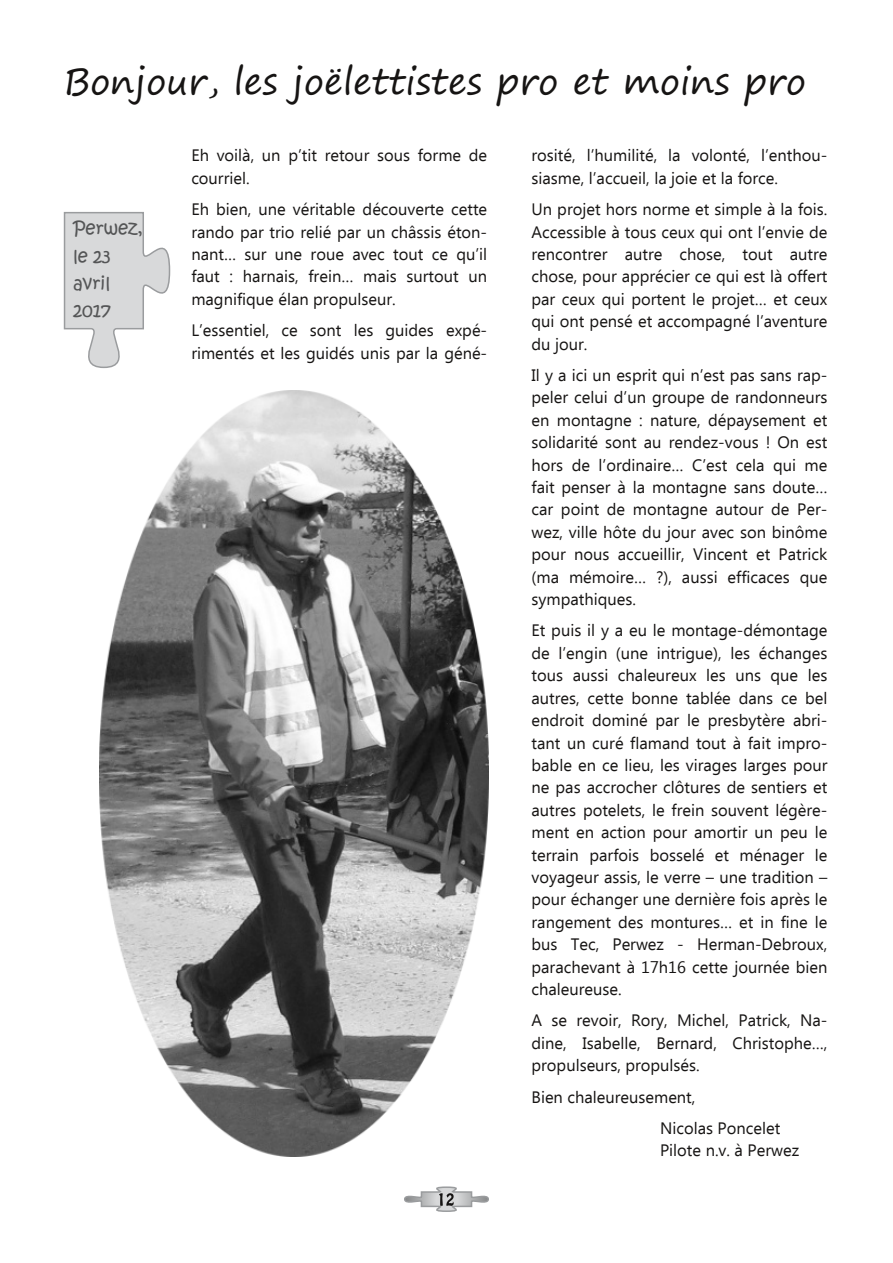
<style>
.page{position:relative;width:893px;height:1263px;background:#fff}
.page>*{position:absolute;margin:0;border:0;box-sizing:border-box;transform-origin:0 0}
.t1{font:36px "Segoe Print";color:#161413}
.t2{font:18px/27px "Kristen ITC";color:#545556}
.t3{font:16.5px/22.4px "Ebrima";color:#161413;text-align:justify}
</style>
<div class="page">
<img style="left:100px;top:390px;width:389px;height:766px">
<svg style="left:64px;top:212px;width:106px;height:156px"></svg>
<svg style="left:404px;top:1186px;width:85px;height:26px"></svg>
<h1 class="t1" style="left:64px;top:49px;width:744px">Bonjour, les joëlettistes pro et moins pro</h1>
<p class="t2" style="left:73px;top:216px;width:71px">Perwez, le 23 avril<br>2017</p>
<p class="t3" style="left:191px;top:143px;width:297px">Eh voilà, un p’tit retour sous forme de courriel.</p>
<p class="t3" style="left:191px;top:197px;width:297px">Eh bien, une véritable découverte cette rando par trio relié par un châssis éton&shy;nant… sur une roue avec tout ce qu’il faut : harnais, frein… mais surtout un magnifique élan propulseur.</p>
<p class="t3" style="left:191px;top:318px;width:297px">L’essentiel, ce sont les guides expé&shy;rimentés et les guidés unis par la géné-</p>
<p class="t3" style="left:531px;top:143px;width:297px">rosité, l’humilité, la volonté, l’enthou&shy;siasme, l’accueil, la joie et la force.</p>
<p class="t3" style="left:531px;top:197px;width:297px">Un projet hors norme et simple à la fois.<br>Accessible à tous ceux qui ont l’envie de rencontrer autre chose, tout autre chose, pour apprécier ce qui est là offert par ceux qui portent le projet… et ceux qui ont pensé et accompagné l’aventure du jour.</p>
<p class="t3" style="left:531px;top:363px;width:297px">Il y a ici un esprit qui n’est pas sans rap&shy;peler celui d’un groupe de randonneurs en montagne : nature, dépaysement et solidarité sont au rendez-vous ! On est hors de l’ordinaire… C’est cela qui me fait penser à la montagne sans doute… car point de montagne autour de Per&shy;wez, ville hôte du jour avec son binôme pour nous accueillir, Vincent et Patrick (ma mémoire… ?), aussi efficaces que sympathiques.</p>
<p class="t3" style="left:531px;top:618px;width:297px">Et puis il y a eu le montage-démontage de l’engin (une intrigue), les échanges tous aussi chaleureux les uns que les autres, cette bonne tablée dans ce bel endroit dominé par le presbytère abri&shy;tant un curé flamand tout à fait impro&shy;bable en ce lieu, les virages larges pour ne pas accrocher clôtures de sentiers et autres potelets, le frein souvent légère&shy;ment en action pour amortir un peu le terrain parfois bosselé et ménager le voyageur assis, le verre – une tradition – pour échanger une dernière fois après le rangement des montures… et in fine le bus Tec, Perwez - Herman-Debroux, parachevant à 17h16 cette journée bien chaleureuse.</p>
<p class="t3" style="left:531px;top:1008px;width:297px">A se revoir, Rory, Michel, Patrick, Na&shy;dine, Isabelle, Bernard, Christophe…, propulseurs, propulsés.</p>
<p class="t3" style="left:660px;top:1080px;width:122px;line-height:31.3px;text-indent:-129px">Bien chaleureusement,<br>Nicolas Poncelet</p>
<p class="t3" style="left:660px;top:1138px;width:141px">Pilote n.v. à Perwez</p>
</div>
